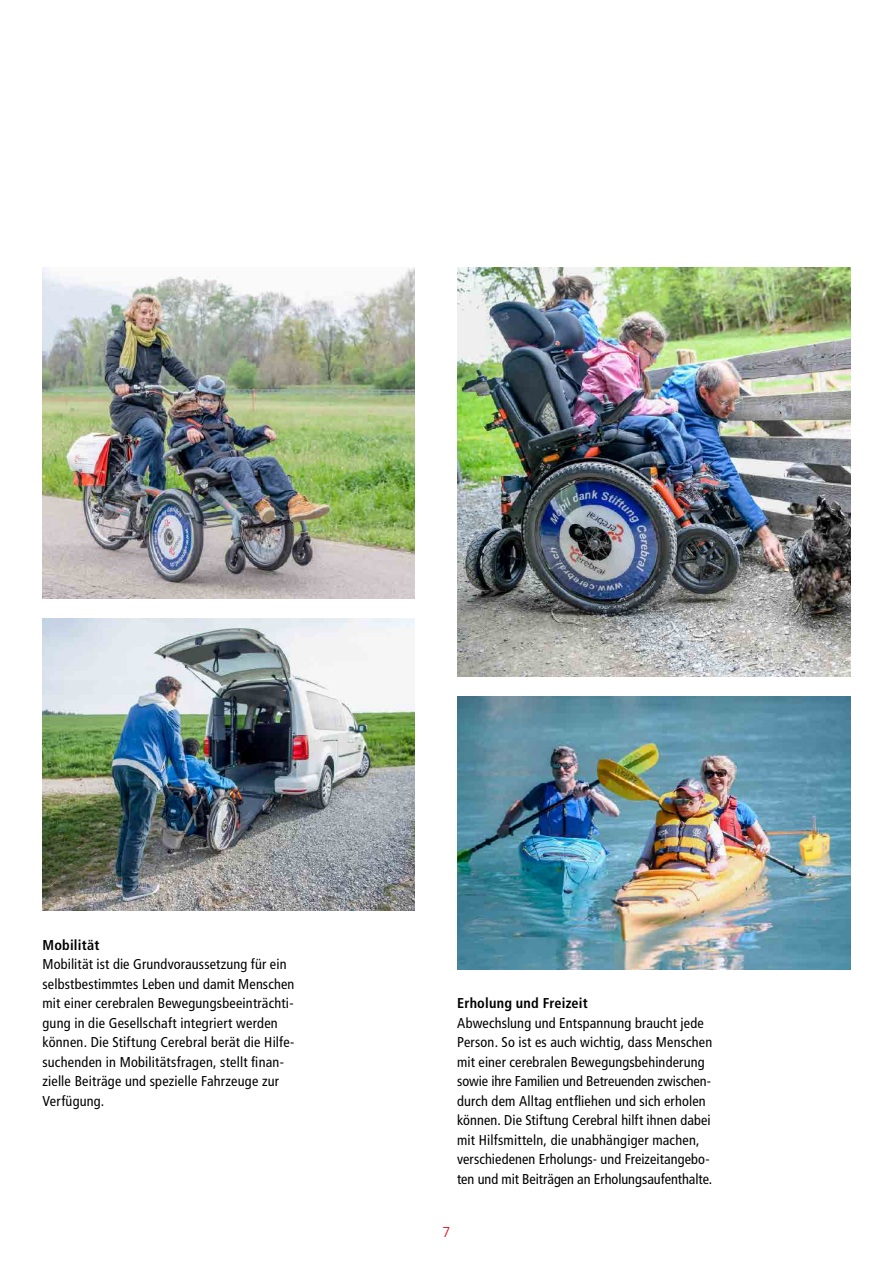
<style>
.page{position:relative;width:893px;height:1263px;background:#fff}
.page>*{position:absolute;margin:0;border:0;box-sizing:border-box;transform-origin:0 0}
._07_Grundtext_Schwar{font:condensed 14.25px/19.5px "Frutiger LT Std";letter-spacing:.01em;color:#000}
._07_Grundtext_Schwar-2{font:700 condensed 14.25px "Frutiger LT Std";letter-spacing:.015em;color:#000}
.t1{font:300 14.25px "Frutiger LT Std";color:#e7000e}
</style>
<div class="page">
<img style="left:43px;top:618px;width:372px;height:293px">
<img style="left:457px;top:696px;width:393px;height:273px">
<img style="left:43px;top:267px;width:372px;height:332px">
<img style="left:457px;top:267px;width:393px;height:410px">
<p class="_07_Grundtext_Schwar-2" style="left:43px;top:936px;width:58px">Mobilität</p>
<p class="_07_Grundtext_Schwar" style="left:43px;top:955px;width:253px">Mobilität ist die Grundvoraussetzung für ein selbstbestimmtes Leben und damit Menschen mit einer cerebralen Bewegungsbeeinträchti&shy;gung in die Gesellschaft integriert werden können. Die Stiftung Cerebral berät die Hilfe&shy;suchenden in Mobilitätsfragen, stellt finan&shy;zielle Beiträge und spezielle Fahrzeuge zur Verfügung.</p>
<p class="_07_Grundtext_Schwar-2" style="left:457px;top:995px;width:132px">Erholung und Freizeit</p>
<p class="_07_Grundtext_Schwar" style="left:457px;top:1013px;width:257px">Abwechslung und Entspannung braucht jede Person. So ist es auch wichtig, dass Menschen mit einer cerebralen Bewegungsbehinderung sowie ihre Familien und Betreuenden zwischen&shy;durch dem Alltag entfliehen und sich erholen können. Die Stiftung Cerebral hilft ihnen dabei mit Hilfsmitteln, die unabhängiger machen, verschiedenen Erholungs- und Freizeitangebo&shy;ten und mit Beiträgen an Erholungsaufenthalte.</p>
<p class="t1" style="left:442px;top:1224px;width:9px">7</p>
</div>
